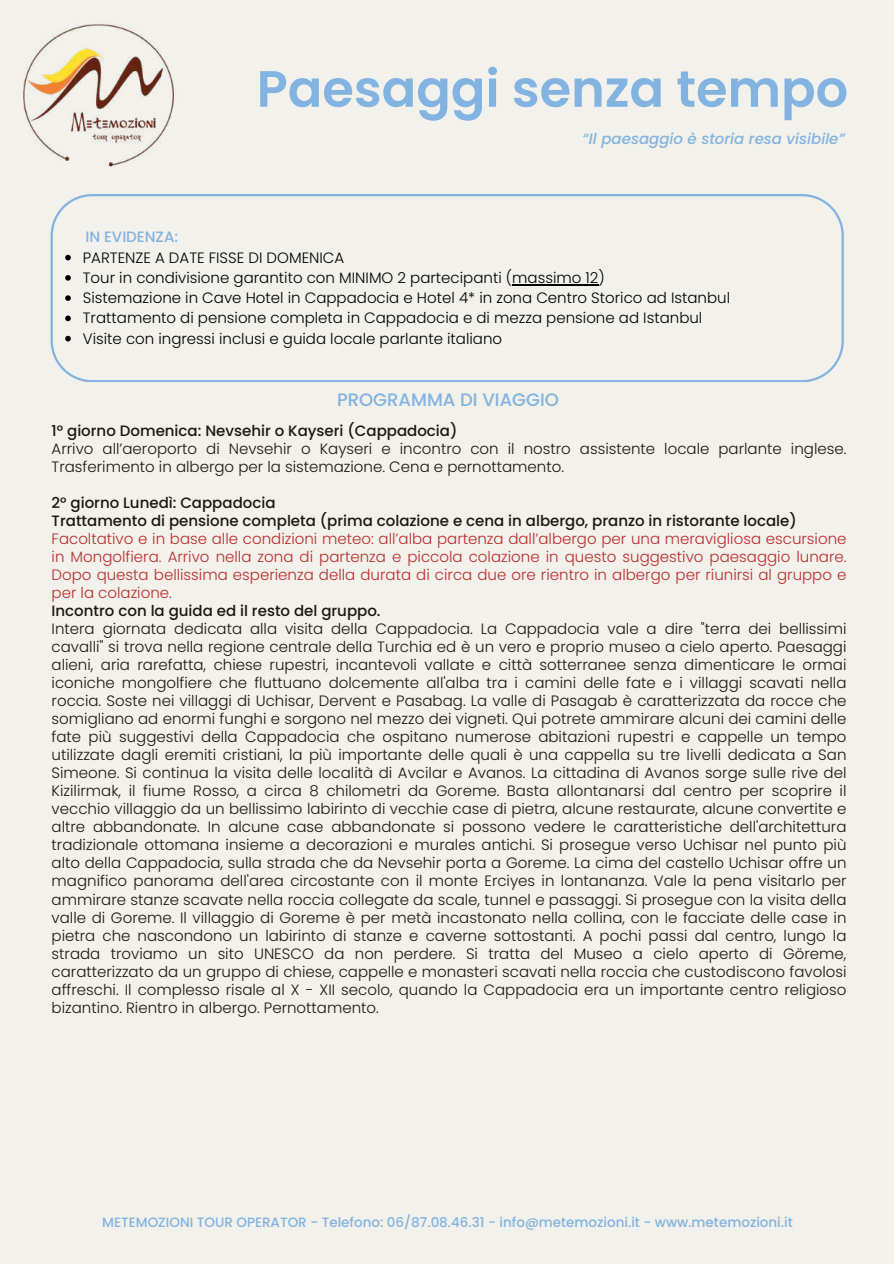
<style>
.page{position:relative;width:894px;height:1264px;background:#fff}
.page>*{position:absolute;margin:0;border:0;box-sizing:border-box;transform-origin:0 0}
.t1{font:600 51px "Poppins";color:#83b3e0}
.t2{font:500 18px "Poppins";color:#83b3e0}
.t3{font:300 15px/18px "Poppins";color:#1e170f}
.t4{font:300 15px/18px "Poppins";color:#ba2d2d;text-align:justify}
.t5{font:300 15px/20.2px "Poppins";color:#000}
.t6{font:500 15px/18px "Poppins";color:#1e170f}
.t7{font:italic 500 15px "Poppins";color:#83b3e0}
.t8{font:500 15px "Poppins";color:#83b3e0}
.t9{font:500 13.5px "Poppins";color:#83b3e0}
</style>
<div class="page">
<div style="left:0;top:0;width:893px;height:1263px;background:#f2f1eb"></div>
<img style="left:23px;top:23px;width:151px;height:144px">
<svg style="left:51px;top:194px;width:792px;height:188px"></svg>
<svg style="left:65px;top:255px;width:6px;height:5px"></svg>
<svg style="left:65px;top:275px;width:6px;height:6px"></svg>
<hr style="left:512px;top:284px;width:86px;height:1px;background:#000">
<svg style="left:65px;top:295px;width:6px;height:6px"></svg>
<svg style="left:65px;top:315px;width:6px;height:6px"></svg>
<svg style="left:65px;top:336px;width:6px;height:5px"></svg>
<h1 class="t1" style="left:256px;top:53px;width:592px">Paesaggi senza tempo</h1>
<p class="t7" style="left:582px;top:128px;width:264px">“Il paesaggio è storia resa visibile”</p>
<p class="t8" style="left:85px;top:227px;width:94px">IN EVIDENZA:</p>
<p class="t5" style="left:83px;top:247px;width:648px">PARTENZE A DATE FISSE DI DOMENICA<br>Tour in condivisione garantito con MINIMO 2 partecipanti (massimo 12)<br>Sistemazione in Cave Hotel in Cappadocia e Hotel 4* in zona Centro Storico ad Istanbul Trattamento di pensione completa in Cappadocia e di mezza pensione ad Istanbul Visite con ingressi inclusi e guida locale parlante italiano</p>
<p class="t2" style="left:337px;top:387px;width:223px">PROGRAMMA DI VIAGGIO</p>
<p class="t6" style="left:52px;top:422px;width:407px">1° giorno Domenica: Nevsehir o Kayseri (Cappadocia)</p>
<p class="t3" style="left:52px;top:440px;width:796px">Arrivo all’aeroporto di Nevsehir o Kayseri e incontro con il nostro assistente locale parlante inglese.<br>Trasferimento in albergo per la sistemazione. Cena e pernottamento.</p>
<p class="t6" style="left:52px;top:494px;width:746px">2° giorno Lunedì: Cappadocia<br>Trattamento di pensione completa (prima colazione e cena in albergo, pranzo in ristorante locale)</p>
<p class="t4" style="left:52px;top:530px;width:796px">Facoltativo e in base alle condizioni meteo: all’alba partenza dall’albergo per una meravigliosa escursione in Mongolfiera. Arrivo nella zona di partenza e piccola colazione in questo suggestivo paesaggio lunare.<br>Dopo questa bellissima esperienza della durata di circa due ore rientro in albergo per riunirsi al gruppo e per la colazione.</p>
<p class="t6" style="left:52px;top:602px;width:330px">Incontro con la guida ed il resto del gruppo.</p>
<p class="t3" style="left:52px;top:620px;width:796px;text-align:justify">Intera giornata dedicata alla visita della Cappadocia. La Cappadocia vale a dire "terra dei bellissimi cavalli" si trova nella regione centrale della Turchia ed è un vero e proprio museo a cielo aperto. Paesaggi alieni, aria rarefatta, chiese rupestri, incantevoli vallate e città sotterranee senza dimenticare le ormai iconiche mongolfiere che fluttuano dolcemente all'alba tra i camini delle fate e i villaggi scavati nella roccia. Soste nei villaggi di Uchisar, Dervent e Pasabag. La valle di Pasagab è caratterizzata da rocce che somigliano ad enormi funghi e sorgono nel mezzo dei vigneti. Qui potrete ammirare alcuni dei camini delle fate più suggestivi della Cappadocia che ospitano numerose abitazioni rupestri e cappelle un tempo utilizzate dagli eremiti cristiani, la più importante delle quali è una cappella su tre livelli dedicata a San Simeone. Si continua la visita delle località di Avcilar e Avanos. La cittadina di Avanos sorge sulle rive del Kizilirmak, il fiume Rosso, a circa 8 chilometri da Goreme. Basta allontanarsi dal centro per scoprire il vecchio villaggio da un bellissimo labirinto di vecchie case di pietra, alcune restaurate, alcune convertite e altre abbandonate. In alcune case abbandonate si possono vedere le caratteristiche dell'architettura tradizionale ottomana insieme a decorazioni e murales antichi. Si prosegue verso Uchisar nel punto più alto della Cappadocia, sulla strada che da Nevsehir porta a Goreme. La cima del castello Uchisar offre un magnifico panorama dell'area circostante con il monte Erciyes in lontananza. Vale la pena visitarlo per ammirare stanze scavate nella roccia collegate da scale, tunnel e passaggi. Si prosegue con la visita della valle di Goreme. Il villaggio di Goreme è per metà incastonato nella collina, con le facciate delle case in pietra che nascondono un labirinto di stanze e caverne sottostanti. A pochi passi dal centro, lungo la strada troviamo un sito UNESCO da non perdere. Si tratta del Museo a cielo aperto di Göreme, caratterizzato da un gruppo di chiese, cappelle e monasteri scavati nella roccia che custodiscono favolosi affreschi. Il complesso risale al X - XII secolo, quando la Cappadocia era un importante centro religioso bizantino. Rientro in albergo. Pernottamento.</p>
<p class="t9" style="left:102px;top:1212px;width:692px">METEMOZIONI TOUR OPERATOR - Telefono: 06/87.08.46.31 - info@metemozioni.it - www.metemozioni.it</p>
</div>
